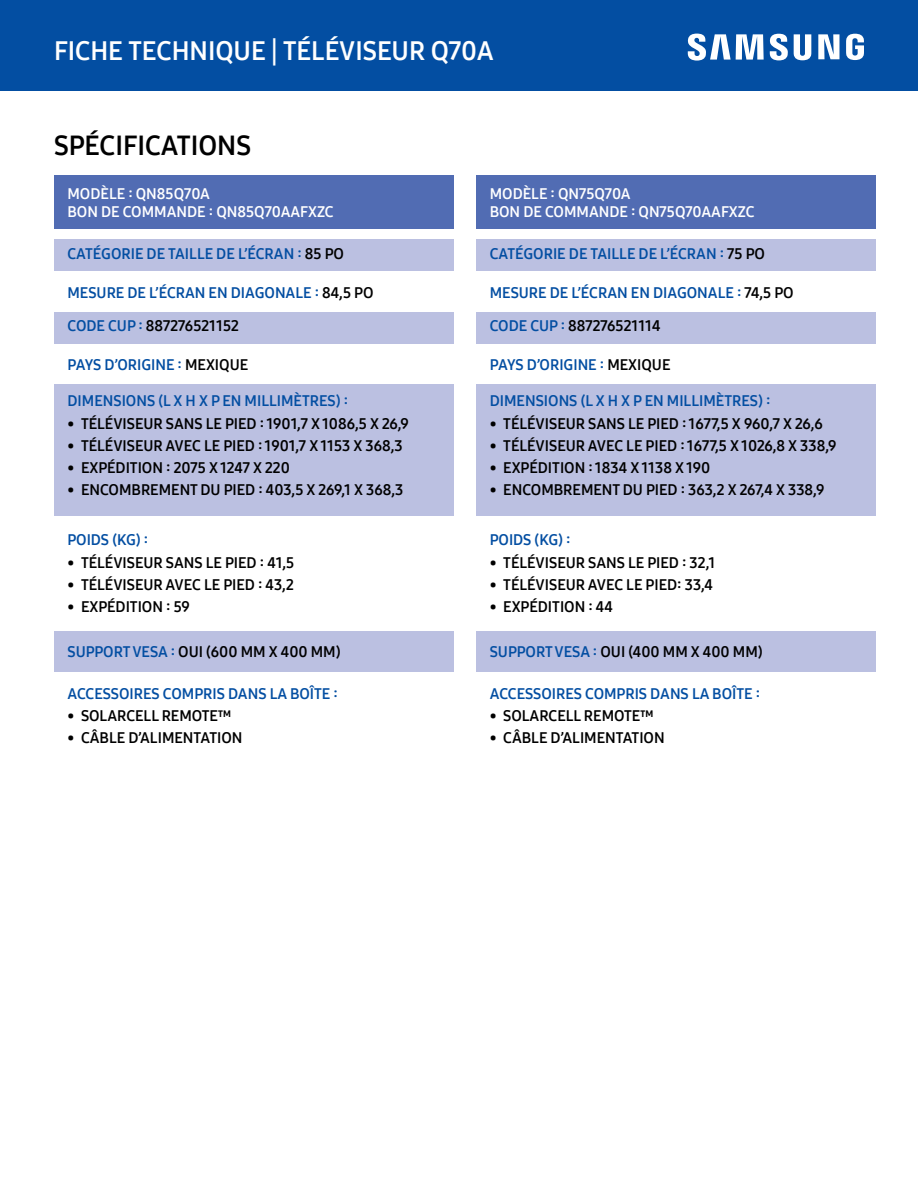
<style>
.page{position:relative;width:918px;height:1188px;background:#fff}
.page>*{position:absolute;margin:0;border:0;box-sizing:border-box;transform-origin:0 0}
.t1{font:27px "Samsung One 700";color:#000}
.t2{font:26.1px "Samsung One 700";color:#fff}
.t3{font:15px "Samsung One 700";color:#000}
.t4{font:15px "Samsung One 700";color:#034ea2}
.t5{font:15px/18px "Samsung One 700";color:#fff}
.s1{color:#000}
.s2{color:#034ea2}
</style>
<div class="page">
<div style="left:0;top:0;width:918px;height:91px;background:#034ea2"></div>
<svg style="left:688px;top:34px;width:176px;height:27px"></svg>
<div style="left:54px;top:176px;width:400px;height:54px;background:#516cb3"></div>
<div style="left:54px;top:240px;width:400px;height:31px;background:#bbc0e1"></div>
<div style="left:54px;top:312px;width:400px;height:31px;background:#bbc0e1"></div>
<div style="left:54px;top:631px;width:400px;height:40px;background:#bbc0e1"></div>
<div style="left:54px;top:385px;width:400px;height:131px;background:#bbc0e1"></div>
<div style="left:476px;top:176px;width:400px;height:54px;background:#516cb3"></div>
<div style="left:476px;top:240px;width:400px;height:31px;background:#bbc0e1"></div>
<div style="left:476px;top:312px;width:400px;height:31px;background:#bbc0e1"></div>
<div style="left:476px;top:631px;width:400px;height:40px;background:#bbc0e1"></div>
<div style="left:476px;top:385px;width:400px;height:131px;background:#bbc0e1"></div>
<h2 class="t2" style="left:54px;top:34px;width:441px">FICHE TECHNIQUE | TÉLÉVISEUR Q70A</h2>
<h1 class="t1" style="left:54px;top:127px;width:199px">SPÉCIFICATIONS</h1>
<p class="t5" style="left:68px;top:185px;width:268px">MODÈLE : QN85Q70A<br>BON DE COMMANDE : QN85Q70AAFXZC</p>
<p class="t5" style="left:490px;top:185px;width:266px">MODÈLE : QN75Q70A<br>BON DE COMMANDE : QN75Q70AAFXZC</p>
<p class="t4" style="left:68px;top:244px;width:278px">CATÉGORIE DE TAILLE DE L’ÉCRAN : <span class="s1">85 PO</span></p>
<p class="t4" style="left:68px;top:283px;width:308px">MESURE DE L’ÉCRAN EN DIAGONALE : <span class="s1">84,5 PO</span></p>
<p class="t3" style="left:68px;top:316px;width:173px"><span class="s2">CODE CUP :</span> 887276521152</p>
<p class="t4" style="left:68px;top:355px;width:182px">PAYS D’ORIGINE : <span class="s1">MEXIQUE</span></p>
<p class="t4" style="left:68px;top:391px;width:282px">DIMENSIONS (L X H X P EN MILLIMÈTRES) :</p>
<p class="t3" style="left:68px;top:414px;width:343px">• TÉLÉVISEUR SANS LE PIED : 1901,7 X 1086,5 X 26,9</p>
<p class="t3" style="left:68px;top:436px;width:337px">• TÉLÉVISEUR AVEC LE PIED : 1901,7 X 1153 X 368,3</p>
<p class="t3" style="left:68px;top:458px;width:224px">• EXPÉDITION : 2075 X 1247 X 220</p>
<p class="t3" style="left:68px;top:480px;width:337px">• ENCOMBREMENT DU PIED : 403,5 X 269,1 X 368,3</p>
<p class="t4" style="left:68px;top:529px;width:82px">POIDS (KG) :</p>
<p class="t3" style="left:68px;top:553px;width:228px">• TÉLÉVISEUR SANS LE PIED : 41,5</p>
<p class="t3" style="left:68px;top:575px;width:228px">• TÉLÉVISEUR AVEC LE PIED : 43,2</p>
<p class="t3" style="left:68px;top:597px;width:124px">• EXPÉDITION : 59</p>
<p class="t3" style="left:68px;top:642px;width:275px"><span class="s2">SUPPORT VESA :</span> OUI (600 MM X 400 MM)</p>
<p class="t4" style="left:68px;top:684px;width:272px">ACCESSOIRES COMPRIS DANS LA BOÎTE :</p>
<p class="t3" style="left:68px;top:705px;width:166px">• SOLARCELL REMOTE™</p>
<p class="t3" style="left:68px;top:727px;width:176px">• CÂBLE D’ALIMENTATION</p>
<p class="t4" style="left:490px;top:244px;width:277px">CATÉGORIE DE TAILLE DE L’ÉCRAN : <span class="s1">75 PO</span></p>
<p class="t4" style="left:490px;top:283px;width:306px">MESURE DE L’ÉCRAN EN DIAGONALE : <span class="s1">74,5 PO</span></p>
<p class="t3" style="left:490px;top:316px;width:172px"><span class="s2">CODE CUP :</span> 887276521114</p>
<p class="t4" style="left:490px;top:355px;width:182px">PAYS D’ORIGINE : <span class="s1">MEXIQUE</span></p>
<p class="t4" style="left:490px;top:391px;width:282px">DIMENSIONS (L X H X P EN MILLIMÈTRES) :</p>
<p class="t3" style="left:490px;top:414px;width:335px">• TÉLÉVISEUR SANS LE PIED : 1677,5 X 960,7 X 26,6</p>
<p class="t3" style="left:490px;top:436px;width:348px">• TÉLÉVISEUR AVEC LE PIED : 1677,5 X 1026,8 X 338,9</p>
<p class="t3" style="left:490px;top:458px;width:222px">• EXPÉDITION : 1834 X 1138 X 190</p>
<p class="t3" style="left:490px;top:480px;width:336px">• ENCOMBREMENT DU PIED : 363,2 X 267,4 X 338,9</p>
<p class="t4" style="left:490px;top:529px;width:82px">POIDS (KG) :</p>
<p class="t3" style="left:490px;top:553px;width:227px">• TÉLÉVISEUR SANS LE PIED : 32,1</p>
<p class="t3" style="left:490px;top:575px;width:225px">• TÉLÉVISEUR AVEC LE PIED: 33,4</p>
<p class="t3" style="left:490px;top:597px;width:125px">• EXPÉDITION : 44</p>
<p class="t3" style="left:490px;top:642px;width:274px"><span class="s2">SUPPORT VESA :</span> OUI (400 MM X 400 MM)</p>
<p class="t4" style="left:490px;top:684px;width:272px">ACCESSOIRES COMPRIS DANS LA BOÎTE :</p>
<p class="t3" style="left:490px;top:705px;width:166px">• SOLARCELL REMOTE™</p>
<p class="t3" style="left:490px;top:727px;width:176px">• CÂBLE D’ALIMENTATION</p>
</div>
